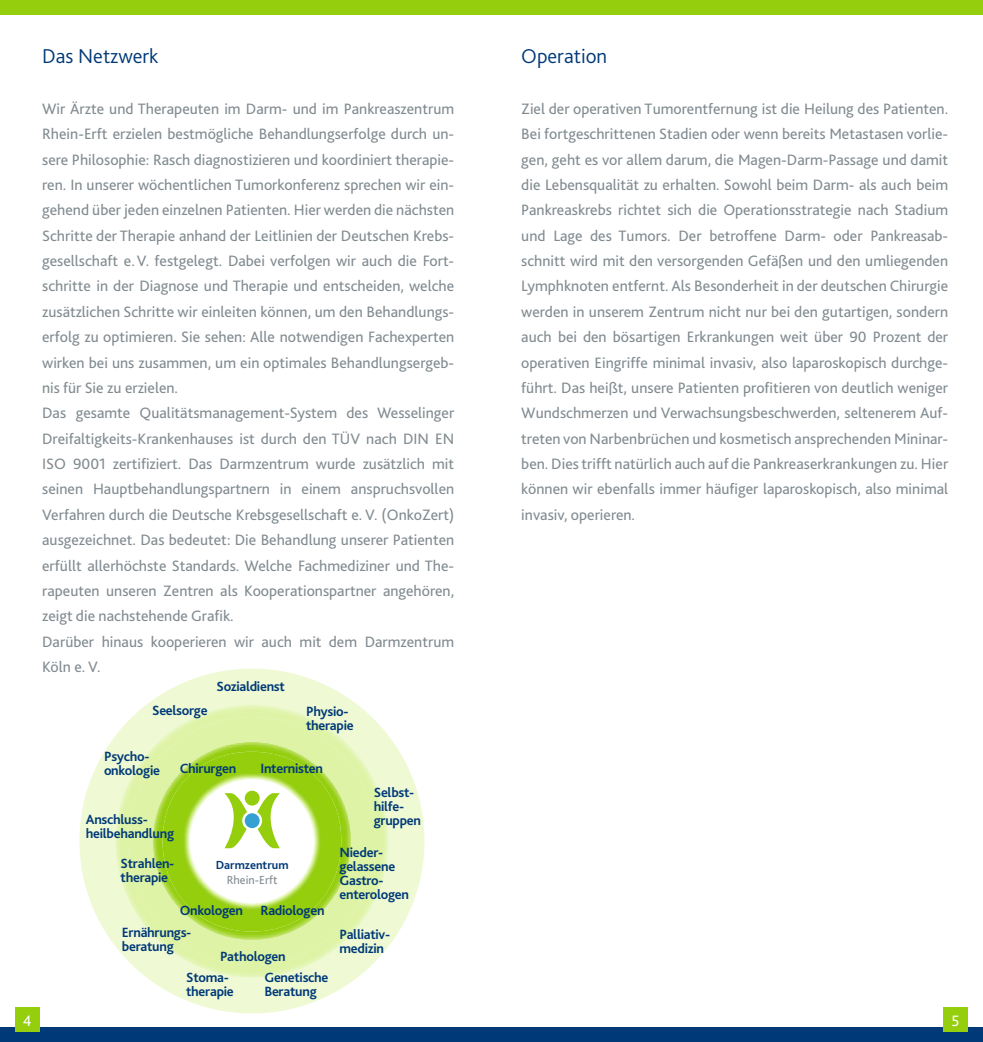
<style>
.page{position:relative;width:983px;height:1042px;background:#fff}
.page>*{position:absolute;margin:0;border:0;box-sizing:border-box;transform-origin:0 0}
.t1{font:300 21px "Bliss 2";color:#003977}
.t2{font:15.75px/25.4px "Bliss 2";color:#818b90}
.t3{font:15.75px "Bliss 2";color:#fff}
.t4{font:700 14px/14px "Bliss 2";letter-spacing:-.02em;color:#003977}
.t5{font:700 12.25px "Bliss 2";color:#003977}
.t6{font:12.25px "Bliss 2";color:#818b90}
</style>
<div class="page">
<svg style="left:79px;top:668px;width:345px;height:345px"></svg>
<img style="left:115px;top:704px;width:273px;height:273px">
<img style="left:153px;top:742px;width:198px;height:198px">
<svg style="left:224px;top:793px;width:25px;height:55px"></svg>
<svg style="left:255px;top:793px;width:25px;height:55px"></svg>
<svg style="left:242px;top:811px;width:20px;height:19px"></svg>
<div style="left:245px;top:813px;width:14px;height:15px;background:#34a1d2;border-radius:50%"></div>
<div style="left:245px;top:790px;width:14px;height:15px;background:#94ce0d;border-radius:50%"></div>
<div style="left:0;top:1027px;width:982px;height:15px;background:#003977"></div>
<div style="left:0;top:0;width:982px;height:15px;background:#94ce0d"></div>
<div style="left:15px;top:1007px;width:25px;height:25px;background:#94ce0d"></div>
<div style="left:943px;top:1007px;width:24px;height:25px;background:#94ce0d"></div>
<h1 class="t1" style="left:42px;top:48px;width:118px">Das Netzwerk</h1>
<p class="t2" style="left:42px;top:97px;width:413px">Wir Ärzte und Therapeuten im Darm- und im Pankreaszentrum Rhein-Erft erzielen bestmögliche Behandlungserfolge durch un&shy;sere Philosophie: Rasch diagnostizieren und koordiniert therapie&shy;ren. In unserer wöchentlichen Tumorkonferenz sprechen wir ein&shy;gehend über jeden einzelnen Patienten. Hier werden die nächsten Schritte der Therapie anhand der Leitlinien der Deutschen Krebs&shy;gesellschaft e. V. festgelegt. Dabei verfolgen wir auch die Fort&shy;schritte in der Diagnose und Therapie und entscheiden, welche zusätzlichen Schritte wir einleiten können, um den Behandlungs&shy;erfolg zu optimieren. Sie sehen: Alle notwendigen Fachexperten wirken bei uns zusammen, um ein optimales Behandlungsergeb&shy;nis für Sie zu erzielen.<br>Das gesamte Qualitätsmanagement-System des Wesselinger Dreifaltigkeits-Krankenhauses ist durch den TÜV nach DIN EN ISO 9001 zertifiziert. Das Darmzentrum wurde zusätzlich mit seinen Hauptbehandlungspartnern in einem anspruchsvollen Verfahren durch die Deutsche Krebsgesellschaft e. V. (OnkoZert) ausgezeichnet. Das bedeutet: Die Behandlung unserer Patienten erfüllt allerhöchste Standards. Welche Fachmediziner und The&shy;rapeuten unseren Zentren als Kooperationspartner angehören, zeigt die nachstehende Grafik.<br>Darüber hinaus kooperieren wir auch mit dem Darmzentrum Köln e. V.</p>
<p class="t4" style="left:216px;top:681px;width:70px">Sozialdienst</p>
<p class="t4" style="left:152px;top:705px;width:57px">Seelsorge</p>
<p class="t4" style="left:306px;top:706px;width:49px">Physio&shy;therapie</p>
<p class="t4" style="left:104px;top:751px;width:57px">Psycho&shy;onkologie</p>
<p class="t4" style="left:180px;top:763px;width:58px">Chirurgen</p>
<p class="t4" style="left:86px;top:814px;width:90px">Anschluss&shy;heilbehandlung</p>
<p class="t4" style="left:260px;top:763px;width:64px">Internisten</p>
<p class="t4" style="left:121px;top:858px;width:55px">Strahlen&shy;therapie</p>
<p class="t5" style="left:216px;top:860px;width:74px">Darmzentrum</p>
<p class="t6" style="left:227px;top:875px;width:52px">Rhein-Erft</p>
<p class="t4" style="left:180px;top:904px;width:65px">Onkologen</p>
<p class="t4" style="left:260px;top:904px;width:66px">Radiologen</p>
<p class="t4" style="left:122px;top:927px;width:71px">Ernährungs&shy;beratung</p>
<p class="t4" style="left:220px;top:951px;width:67px">Pathologen</p>
<p class="t4" style="left:186px;top:972px;width:49px">Stoma&shy;therapie</p>
<p class="t4" style="left:264px;top:972px;width:66px">Genetische<br>Beratung</p>
<p class="t4" style="left:374px;top:786px;width:49px">Selbst&shy;hilfe&shy;gruppen</p>
<p class="t4" style="left:339px;top:846px;width:71px">Nieder&shy;gelassene<br>Gastro&shy;enterologen</p>
<p class="t4" style="left:339px;top:928px;width:52px">Palliativ&shy;medizin</p>
<h1 class="t1" style="left:521px;top:48px;width:87px">Operation</h1>
<p class="t2" style="left:521px;top:97px;width:428px;text-align:justify">Ziel der operativen Tumorentfernung ist die Heilung des Patienten.<br>Bei fortgeschrittenen Stadien oder wenn bereits Metastasen vorlie&shy;gen, geht es vor allem darum, die Magen-Darm-Passage und damit die Lebensqualität zu erhalten. Sowohl beim Darm- als auch beim Pankreaskrebs richtet sich die Operationsstrategie nach Stadium und Lage des Tumors. Der betroffene Darm- oder Pankreasab&shy;schnitt wird mit den versorgenden Gefäßen und den umliegenden Lymphknoten entfernt. Als Besonderheit in der deutschen Chirurgie werden in unserem Zentrum nicht nur bei den gutartigen, sondern auch bei den bösartigen Erkrankungen weit über 90 Prozent der operativen Eingriffe minimal invasiv, also laparoskopisch durchge&shy;führt. Das heißt, unsere Patienten profitieren von deutlich weniger Wundschmerzen und Verwachsungsbeschwerden, seltenerem Auf&shy;treten von Narbenbrüchen und kosmetisch ansprechenden Mininar&shy;ben. Dies trifft natürlich auch auf die Pankreaserkrankungen zu. Hier können wir ebenfalls immer häufiger laparoskopisch, also minimal invasiv, operieren.</p>
<p class="t3" style="left:23px;top:1014px;width:10px">4</p>
<p class="t3" style="left:951px;top:1014px;width:10px">5</p>
</div>
